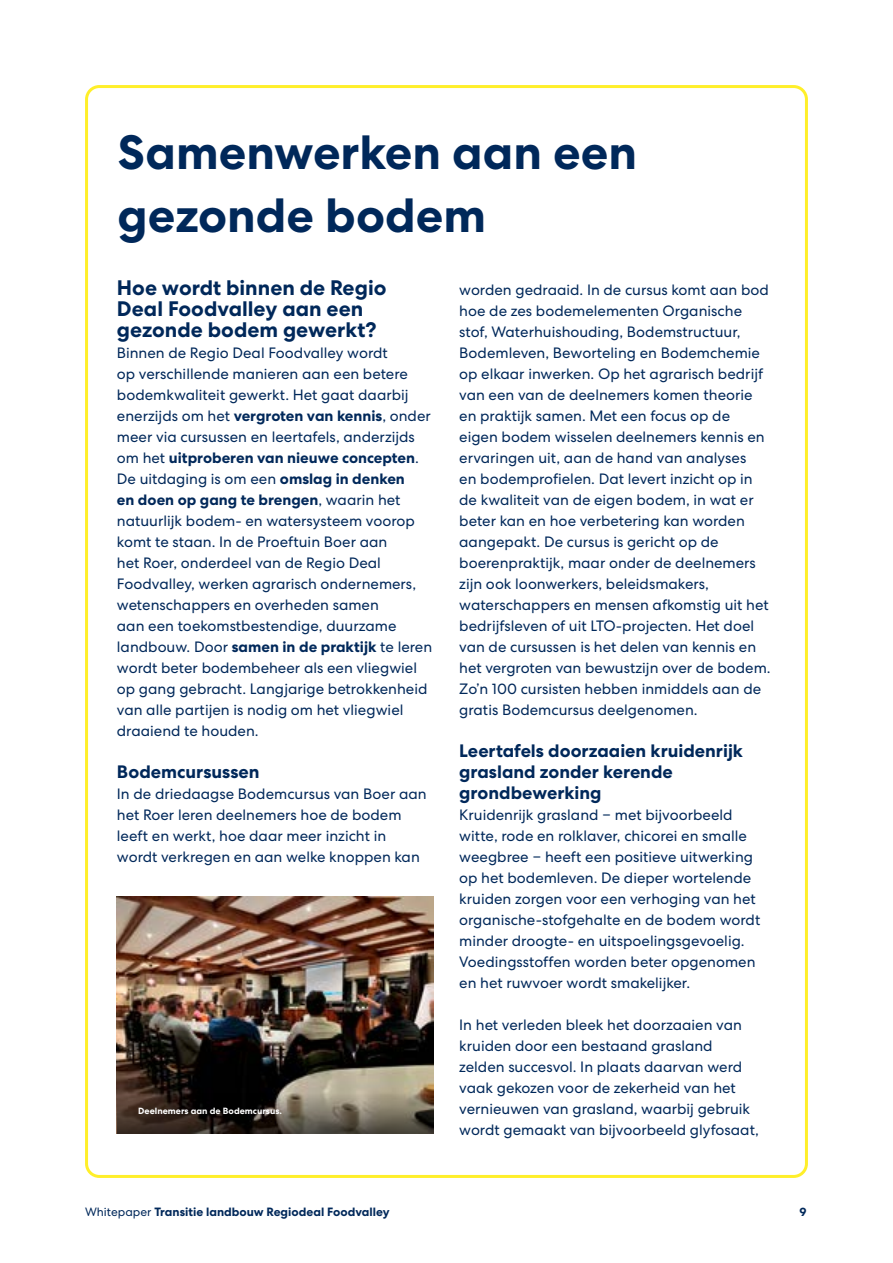
<style>
.page{position:relative;width:893px;height:1263px;background:#fff}
.page>*{position:absolute;margin:0;border:0;box-sizing:border-box;transform-origin:0 0}
.t1{font:700 48px/63px "Centra No 2";color:#00285a}
.t2{font:700 21px/21px "Centra No 2";color:#00285a}
.t3{font:700 18px/21px "Centra No 2";color:#00285a}
.t4{font:15px/21px "Centra No 2";color:#00285a}
.t5{font:700 12px "Centra No 2";color:#00285a}
.t6{font:700 9px "Centra No 2";color:#fff}
.s1{font-weight:700}
.s2{font-weight:400}
</style>
<div class="page">
<img style="left:117px;top:896px;width:317px;height:196px">
<svg style="left:117px;top:1092px;width:317px;height:42px;background:#4c4339"></svg>
<h1 class="t1" style="left:118px;top:121px;width:521px">Samenwerken aan een gezonde bodem</h1>
<h2 class="t2" style="left:117px;top:277px;width:271px">Hoe wordt binnen de Regio<br>Deal Foodvalley aan een gezonde bodem gewerkt?</h2>
<p class="t4" style="left:117px;top:342px;width:317px">Binnen de Regio Deal Foodvalley wordt<br>op verschillende manieren aan een betere bodemkwaliteit gewerkt. Het gaat daarbij enerzijds om het <span class="s1">vergroten van kennis</span>, onder meer via cursussen en leertafels, anderzijds om het <span class="s1">uitproberen van nieuwe concepten</span>.<br>De uitdaging is om een <span class="s1">omslag in denken<br>en doen op gang te brengen</span>, waarin het natuurlijk bodem- en watersysteem voorop komt te staan. In de Proeftuin Boer aan<br>het Roer, onderdeel van de Regio Deal Foodvalley, werken agrarisch ondernemers, wetenschappers en overheden samen<br>aan een toekomstbestendige, duurzame landbouw. Door <span class="s1">samen in de praktijk</span> te leren wordt beter bodembeheer als een vliegwiel op gang gebracht. Langjarige betrokkenheid van alle partijen is nodig om het vliegwiel draaiend te houden.</p>
<p class="t3" style="left:117px;top:761px;width:144px">Bodemcursussen</p>
<p class="t4" style="left:117px;top:783px;width:311px">In de driedaagse Bodemcursus van Boer aan het Roer leren deelnemers hoe de bodem leeft en werkt, hoe daar meer inzicht in wordt verkregen en aan welke knoppen kan</p>
<p class="t4" style="left:459px;top:279px;width:313px">worden gedraaid. In de cursus komt aan bod hoe de zes bodemelementen Organische stof, Waterhuishouding, Bodemstructuur, Bodemleven, Beworteling en Bodemchemie op elkaar inwerken. Op het agrarisch bedrijf van een van de deelnemers komen theorie en praktijk samen. Met een focus op de eigen bodem wisselen deelnemers kennis en ervaringen uit, aan de hand van analyses<br>en bodemprofielen. Dat levert inzicht op in de kwaliteit van de eigen bodem, in wat er beter kan en hoe verbetering kan worden aangepakt. De cursus is gericht op de boerenpraktijk, maar onder de deelnemers zijn ook loonwerkers, beleidsmakers, waterschappers en mensen afkomstig uit het bedrijfsleven of uit LTO-projecten. Het doel van de cursussen is het delen van kennis en het vergroten van bewustzijn over de bodem.<br>Zo’n 100 cursisten hebben inmiddels aan de gratis Bodemcursus deelgenomen.</p>
<p class="t3" style="left:459px;top:740px;width:285px">Leertafels doorzaaien kruidenrijk grasland zonder kerende grondbewerking</p>
<p class="t4" style="left:459px;top:804px;width:303px">Kruidenrijk grasland − met bijvoorbeeld witte, rode en rolklaver, chicorei en smalle weegbree − heeft een positieve uitwerking op het bodemleven. De dieper wortelende kruiden zorgen voor een verhoging van het organische-stofgehalte en de bodem wordt minder droogte- en uitspoelingsgevoelig.<br>Voedingsstoffen worden beter opgenomen en het ruwvoer wordt smakelijker.</p>
<p class="t4" style="left:459px;top:1014px;width:301px">In het verleden bleek het doorzaaien van kruiden door een bestaand grasland zelden succesvol. In plaats daarvan werd vaak gekozen voor de zekerheid van het vernieuwen van grasland, waarbij gebruik wordt gemaakt van bijvoorbeeld glyfosaat,</p>
<p class="t6" style="left:138px;top:1105px;width:145px">Deelnemers aan de Bodemcursus.</p>
<p class="t5" style="left:85px;top:1205px;width:306px"><span class="s2">Whitepaper</span> Transitie landbouw Regiodeal Foodvalley</p>
<p class="t5" style="left:799px;top:1205px;width:9px">9</p>
</div>
